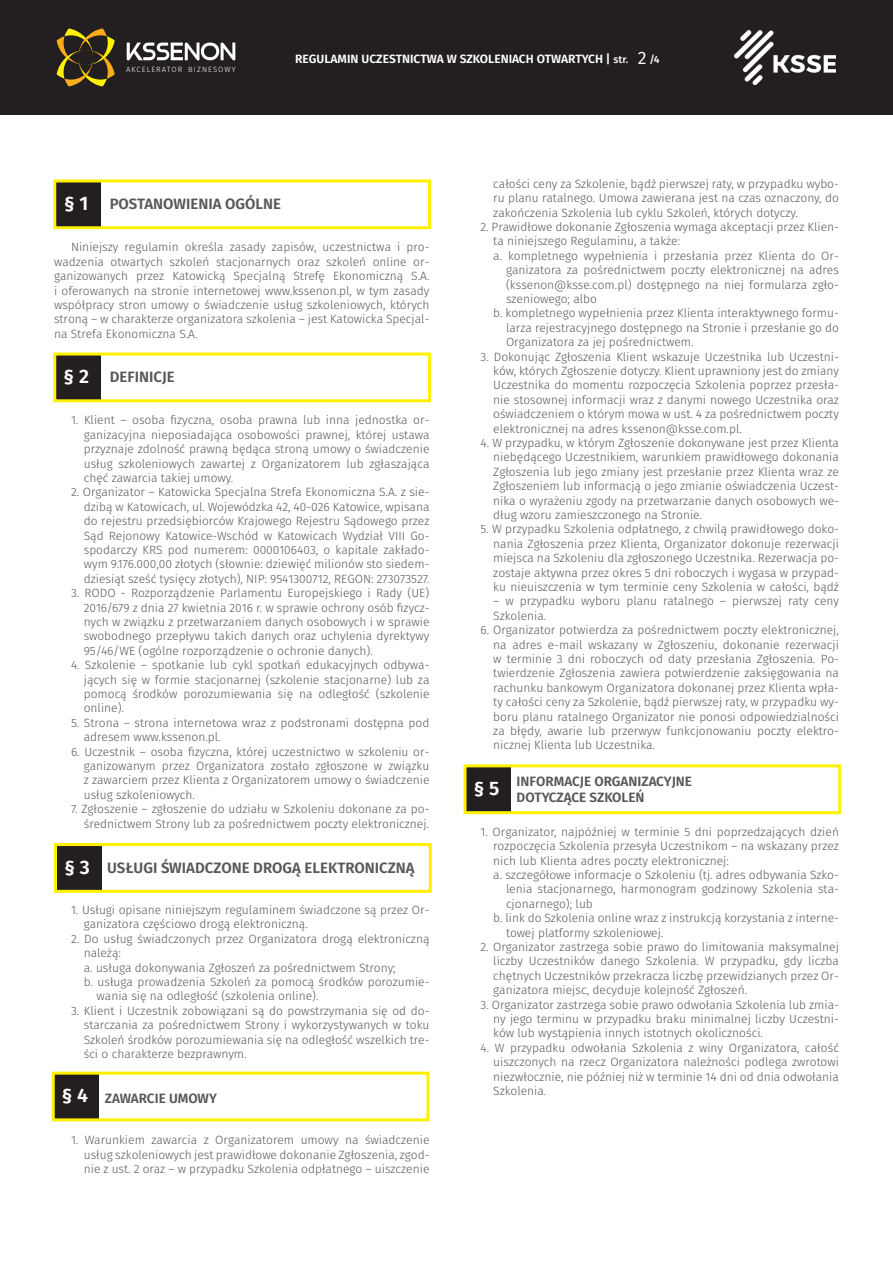
<style>
.page{position:relative;width:893px;height:1263px;background:#fff}
.page>*{position:absolute;margin:0;border:0;box-sizing:border-box;transform-origin:0 0}
.t1{font:600 19.5px "Fira Sans";color:#fff}
.t2{font:18px "Fira Sans";color:#fff}
.t3{font:600 15px "Fira Sans";color:#57585a}
.t4{font:600 13.5px "Fira Sans";color:#57585a}
.t5{font:300 12px/14.4px "Fira Sans";color:#57585a;text-align:justify}
.t6{font:600 12px "Fira Sans";color:#fff}
.t7{font:500 10.5px "Fira Sans";color:#fff}
.t8{font:300 7.65px "Fira Sans";letter-spacing:.14em;color:#fff}
.s1{font-weight:500;font-size:10.5px}
</style>
<div class="page">
<div style="left:0;top:0;width:893px;height:115px;background:#231f20"></div>
<svg style="left:127px;top:43px;width:108px;height:17px"></svg>
<svg style="left:57px;top:28px;width:58px;height:58px"></svg>
<img style="left:735px;top:30px;width:101px;height:55px">
<div style="left:54px;top:354px;width:47px;height:47px;background:#231f20"></div>
<div style="left:53px;top:352px;width:378px;height:50px;border:3px solid #fff101"></div>
<div style="left:55px;top:844px;width:47px;height:47px;background:#231f20"></div>
<div style="left:54px;top:843px;width:378px;height:50px;border:3px solid #fff101"></div>
<div style="left:54px;top:181px;width:47px;height:47px;background:#231f20"></div>
<div style="left:53px;top:179px;width:378px;height:50px;border:3px solid #fff101"></div>
<div style="left:52px;top:1073px;width:47px;height:47px;background:#231f20"></div>
<div style="left:52px;top:1071px;width:377px;height:50px;border:3px solid #fff101"></div>
<div style="left:464px;top:766px;width:47px;height:47px;background:#231f20"></div>
<div style="left:463px;top:764px;width:378px;height:50px;border:3px solid #fff101"></div>
<p class="t8" style="left:126px;top:65px;width:111px">AKCELERATOR BIZNESOWY</p>
<h2 class="t2" style="left:638px;top:45px;width:10px">2</h2>
<p class="t6" style="left:295px;top:49px;width:335px">REGULAMIN UCZESTNICTWA W SZKOLENIACH OTWARTYCH | <span class="s1">str.</span></p>
<p class="t7" style="left:649px;top:51px;width:12px">/4</p>
<p class="t1" style="left:64px;top:187px;width:26px">§ 1</p>
<p class="t3" style="left:110px;top:191px;width:173px">POSTANOWIENIA OGÓLNE</p>
<p class="t5" style="left:54px;top:240px;width:377px;text-indent:17px">Niniejszy regulamin określa zasady zapisów, uczestnictwa i pro&shy;wadzenia otwartych szkoleń stacjonarnych oraz szkoleń online or&shy;ganizowanych przez Katowicką Specjalną Strefę Ekonomiczną S.A. i oferowanych na stronie internetowej www.kssenon.pl, w tym zasady współpracy stron umowy o świadczenie usług szkoleniowych, których stroną – w charakterze organizatora szkolenia – jest Katowicka Specjal&shy;na Strefa Ekonomiczna S.A.</p>
<p class="t1" style="left:64px;top:361px;width:27px">§ 2</p>
<p class="t3" style="left:110px;top:364px;width:67px">DEFINICJE</p>
<p class="t5" style="left:84px;top:413px;width:347px;text-indent:-13px">1. Klient – osoba fizyczna, osoba prawna lub inna jednostka or&shy;ganizacyjna nieposiadająca osobowości prawnej, której ustawa przyznaje zdolność prawną będąca stroną umowy o świadczenie usług szkoleniowych zawartej z Organizatorem lub zgłaszająca chęć zawarcia takiej umowy.</p>
<p class="t5" style="left:84px;top:485px;width:347px;text-indent:-13px">2. Organizator – Katowicka Specjalna Strefa Ekonomiczna S.A. z sie&shy;dzibą w Katowicach, ul. Wojewódzka 42, 40-026 Katowice, wpisana do rejestru przedsiębiorców Krajowego Rejestru Sądowego przez Sąd Rejonowy Katowice-Wschód w Katowicach Wydział VIII Go&shy;spodarczy KRS pod numerem: 0000106403, o kapitale zakłado&shy;wym 9.176.000,00 złotych (słownie: dziewięć milionów sto siedem&shy;dziesiąt sześć tysięcy złotych), NIP: 9541300712, REGON: 273073527.</p>
<p class="t5" style="left:84px;top:586px;width:347px;text-indent:-13px">3. RODO - Rozporządzenie Parlamentu Europejskiego i Rady (UE)<br>2016/679 z dnia 27 kwietnia 2016 r. w sprawie ochrony osób fizycz&shy;nych w związku z przetwarzaniem danych osobowych i w sprawie swobodnego przepływu takich danych oraz uchylenia dyrektywy 95/46/WE (ogólne rozporządzenie o ochronie danych).</p>
<p class="t5" style="left:84px;top:658px;width:347px;text-indent:-13px">4. Szkolenie – spotkanie lub cykl spotkań edukacyjnych odbywa&shy;jących się w formie stacjonarnej (szkolenie stacjonarne) lub za pomocą środków porozumiewania się na odległość (szkolenie online).</p>
<p class="t5" style="left:84px;top:715px;width:347px;text-indent:-13px">5. Strona – strona internetowa wraz z podstronami dostępna pod adresem www.kssenon.pl.</p>
<p class="t5" style="left:84px;top:744px;width:347px;text-indent:-13px">6. Uczestnik – osoba fizyczna, której uczestnictwo w szkoleniu or&shy;ganizowanym przez Organizatora zostało zgłoszone w związku z zawarciem przez Klienta z Organizatorem umowy o świadczenie usług szkoleniowych.</p>
<p class="t5" style="left:71px;top:802px;width:360px;text-align:right">7. Zgłoszenie – zgłoszenie do udziału w Szkoleniu dokonane za po&shy;średnictwem Strony lub za pośrednictwem poczty elektronicznej.</p>
<p class="t1" style="left:64px;top:851px;width:27px">§ 3</p>
<p class="t3" style="left:107px;top:855px;width:309px">USŁUGI ŚWIADCZONE DROGĄ ELEKTRONICZNĄ</p>
<p class="t5" style="left:84px;top:902px;width:347px;text-indent:-13px">1. Usługi opisane niniejszym regulaminem świadczone są przez Or&shy;ganizatora częściowo drogą elektroniczną.</p>
<p class="t5" style="left:84px;top:931px;width:347px;text-indent:-13px">2. Do usług świadczonych przez Organizatora drogą elektroniczną należą:</p>
<p class="t5" style="left:84px;top:960px;width:314px">a. usługa dokonywania Zgłoszeń za pośrednictwem Strony;</p>
<p class="t5" style="left:97px;top:974px;width:334px;text-indent:-13px">b. usługa prowadzenia Szkoleń za pomocą środków porozumie&shy;wania się na odległość (szkolenia online).</p>
<p class="t5" style="left:84px;top:1003px;width:347px;text-indent:-13px">3. Klient i Uczestnik zobowiązani są do powstrzymania się od do&shy;starczania za pośrednictwem Strony i wykorzystywanych w toku Szkoleń środków porozumiewania się na odległość wszelkich tre&shy;ści o charakterze bezprawnym.</p>
<p class="t1" style="left:62px;top:1080px;width:28px">§ 4</p>
<p class="t4" style="left:105px;top:1087px;width:113px">ZAWARCIE UMOWY</p>
<p class="t5" style="left:84px;top:1133px;width:347px;text-indent:-13px">1. Warunkiem zawarcia z Organizatorem umowy na świadczenie usług szkoleniowych jest prawidłowe dokonanie Zgłoszenia, zgod&shy;nie z ust. 2 oraz – w przypadku Szkolenia odpłatnego – uiszczenie</p>
<p class="t5" style="left:493px;top:176px;width:347px">całości ceny za Szkolenie, bądź pierwszej raty, w przypadku wybo&shy;ru planu ratalnego. Umowa zawierana jest na czas oznaczony, do zakończenia Szkolenia lub cyklu Szkoleń, których dotyczy.</p>
<p class="t5" style="left:493px;top:219px;width:347px;text-indent:-13px">2. Prawidłowe dokonanie Zgłoszenia wymaga akceptacji przez Klien&shy;ta niniejszego Regulaminu, a także:</p>
<p class="t5" style="left:506px;top:248px;width:334px;text-indent:-13px">a. kompletnego wypełnienia i przesłania przez Klienta do Or&shy;ganizatora za pośrednictwem poczty elektronicznej na adres (kssenon@ksse.com.pl) dostępnego na niej formularza zgło&shy;szeniowego; albo</p>
<p class="t5" style="left:506px;top:306px;width:334px;text-indent:-13px">b. kompletnego wypełnienia przez Klienta interaktywnego formu&shy;larza rejestracyjnego dostępnego na Stronie i przesłanie go do Organizatora za jej pośrednictwem.</p>
<p class="t5" style="left:493px;top:349px;width:347px;text-indent:-13px">3. Dokonując Zgłoszenia Klient wskazuje Uczestnika lub Uczestni&shy;ków, których Zgłoszenie dotyczy. Klient uprawniony jest do zmiany Uczestnika do momentu rozpoczęcia Szkolenia poprzez przesła&shy;nie stosownej informacji wraz z danymi nowego Uczestnika oraz oświadczeniem o którym mowa w ust. 4 za pośrednictwem poczty elektronicznej na adres kssenon@ksse.com.pl.</p>
<p class="t5" style="left:493px;top:435px;width:347px;text-indent:-13px">4. W przypadku, w którym Zgłoszenie dokonywane jest przez Klienta niebędącego Uczestnikiem, warunkiem prawidłowego dokonania Zgłoszenia lub jego zmiany jest przesłanie przez Klienta wraz ze Zgłoszeniem lub informacją o jego zmianie oświadczenia Uczest&shy;nika o wyrażeniu zgody na przetwarzanie danych osobowych we&shy;dług wzoru zamieszczonego na Stronie.</p>
<p class="t5" style="left:493px;top:522px;width:347px;text-indent:-13px">5. W przypadku Szkolenia odpłatnego, z chwilą prawidłowego doko&shy;nania Zgłoszenia przez Klienta, Organizator dokonuje rezerwacji miejsca na Szkoleniu dla zgłoszonego Uczestnika. Rezerwacja po&shy;zostaje aktywna przez okres 5 dni roboczych i wygasa w przypad&shy;ku nieuiszczenia w tym terminie ceny Szkolenia w całości, bądź</p>
<p class="t5" style="left:493px;top:594px;width:347px">– w przypadku wyboru planu ratalnego – pierwszej raty ceny<br>Szkolenia.</p>
<p class="t5" style="left:493px;top:623px;width:347px;text-indent:-13px">6. Organizator potwierdza za pośrednictwem poczty elektronicznej, na adres e-mail wskazany w Zgłoszeniu, dokonanie rezerwacji w terminie 3 dni roboczych od daty przesłania Zgłoszenia. Po&shy;twierdzenie Zgłoszenia zawiera potwierdzenie zaksięgowania na rachunku bankowym Organizatora dokonanej przez Klienta wpła&shy;ty całości ceny za Szkolenie, bądź pierwszej raty, w przypadku wy&shy;boru planu ratalnego Organizator nie ponosi odpowiedzialności za błędy, awarie lub przerwyw funkcjonowaniu poczty elektro&shy;nicznej Klienta lub Uczestnika.</p>
<p class="t1" style="left:474px;top:772px;width:27px">§ 5</p>
<p class="t4" style="left:517px;top:770px;width:177px">INFORMACJE ORGANIZACYJNE</p>
<p class="t4" style="left:517px;top:786px;width:129px">DOTYCZĄCE SZKOLEŃ</p>
<p class="t5" style="left:493px;top:824px;width:347px;text-indent:-13px">1. Organizator, najpóźniej w terminie 5 dni poprzedzających dzień rozpoczęcia Szkolenia przesyła Uczestnikom – na wskazany przez nich lub Klienta adres poczty elektronicznej:</p>
<p class="t5" style="left:506px;top:867px;width:334px;text-indent:-13px">a. szczegółowe informacje o Szkoleniu (tj. adres odbywania Szko&shy;lenia stacjonarnego, harmonogram godzinowy Szkolenia sta&shy;cjonarnego); lub</p>
<p class="t5" style="left:506px;top:911px;width:334px;text-indent:-13px">b. link do Szkolenia online wraz z instrukcją korzystania z interne&shy;towej platformy szkoleniowej.</p>
<p class="t5" style="left:493px;top:939px;width:347px;text-indent:-13px">2. Organizator zastrzega sobie prawo do limitowania maksymalnej liczby Uczestników danego Szkolenia. W przypadku, gdy liczba chętnych Uczestników przekracza liczbę przewidzianych przez Or&shy;ganizatora miejsc, decyduje kolejność Zgłoszeń.</p>
<p class="t5" style="left:493px;top:997px;width:347px;text-indent:-13px">3. Organizator zastrzega sobie prawo odwołania Szkolenia lub zmia&shy;ny jego terminu w przypadku braku minimalnej liczby Uczestni&shy;ków lub wystąpienia innych istotnych okoliczności.</p>
<p class="t5" style="left:493px;top:1040px;width:347px;text-indent:-13px">4. W przypadku odwołania Szkolenia z winy Organizatora, całość uiszczonych na rzecz Organizatora należności podlega zwrotowi niezwłocznie, nie później niż w terminie 14 dni od dnia odwołania Szkolenia.</p>
</div>
